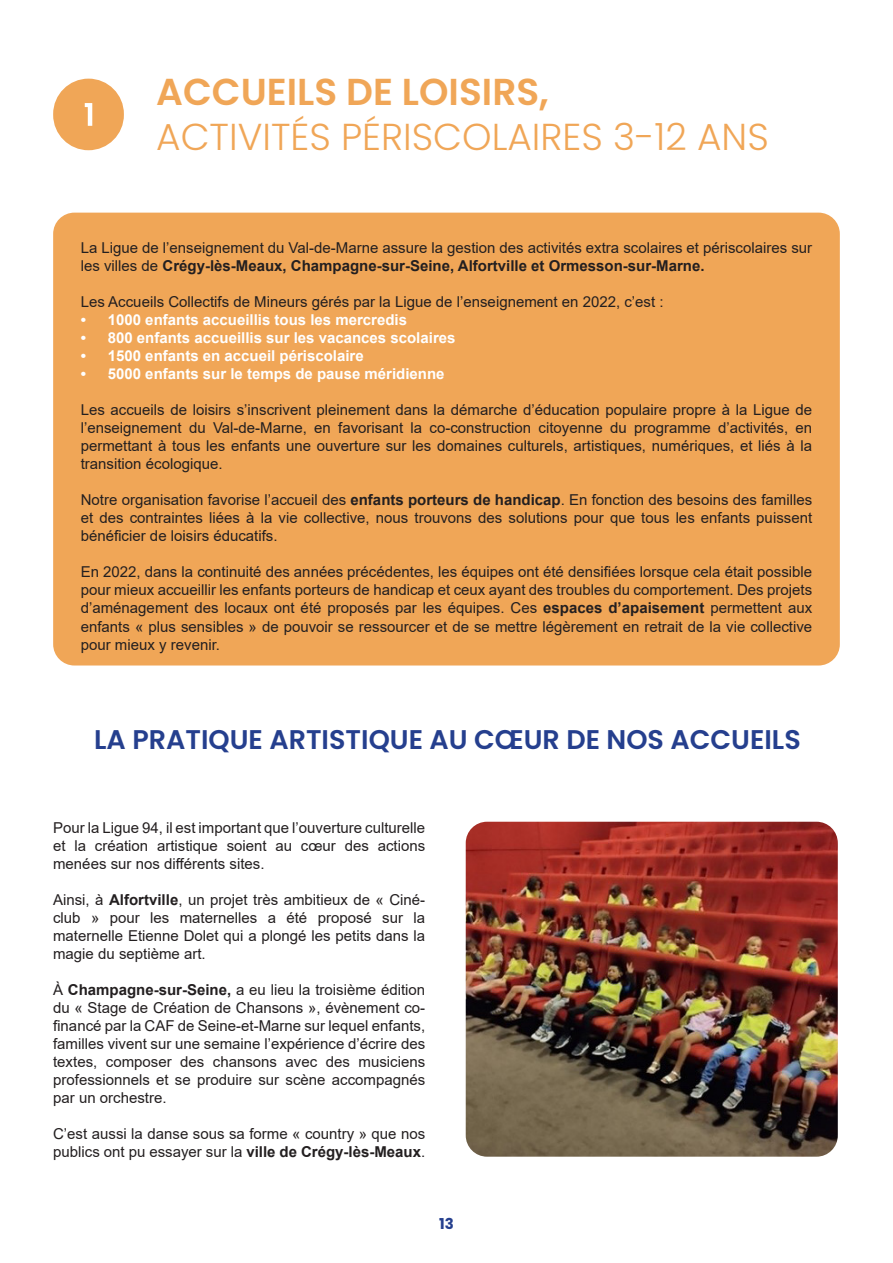
<style>
.page{position:relative;width:893px;height:1263px;background:#fff}
.page>*{position:absolute;margin:0;border:0;box-sizing:border-box;transform-origin:0 0}
.Titre_1{font:300 37.5px "Poppins";color:#f0a657}
.Titre_1-2{font:600 37.5px "Poppins";color:#f0a657}
.Titre_2{font:600 27px "Poppins";color:#253f8e}
.Titre_2-2{font:15px/18px "Arial";color:#231f20;text-align:justify}
.t1{font:700 15px "Arial";color:#fff}
.t2{font:700 15px "Poppins";color:#253f8e}
.s1{font-weight:700}
</style>
<div class="page">
<div style="left:53px;top:79px;width:71px;height:71px;background:#f0a657;border-radius:35px"></div>
<svg style="left:85px;top:103px;width:7px;height:23px"></svg>
<div style="left:53px;top:213px;width:787px;height:452px;background:#f0a657;border-radius:21px"></div>
<img style="left:466px;top:822px;width:372px;height:335px">
<p class="Titre_1-2" style="left:156px;top:70px;width:394px">ACCUEILS DE LOISIRS,</p>
<p class="Titre_1" style="left:156px;top:115px;width:614px">ACTIVITÉS PÉRISCOLAIRES 3-12 ANS</p>
<p class="Titre_2-2" style="left:81px;top:239px;width:733px">La Ligue de l’enseignement du Val-de-Marne assure la gestion des activités extra scolaires et périscolaires sur les villes de <span class="s1">Crégy-lès-Meaux, Champagne-sur-Seine, Alfortville et Ormesson-sur-Marne.</span></p>
<p class="Titre_2-2" style="left:81px;top:293px;width:584px">Les Accueils Collectifs de Mineurs gérés par la Ligue de l’enseignement en 2022, c’est :</p>
<p class="t1" style="left:81px;top:310px;width:328px">• 1000 enfants accueillis tous les mercredis</p>
<p class="t1" style="left:81px;top:328px;width:376px">• 800 enfants accueillis sur les vacances scolaires</p>
<p class="t1" style="left:81px;top:346px;width:284px">• 1500 enfants en accueil périscolaire</p>
<p class="t1" style="left:81px;top:364px;width:365px">• 5000 enfants sur le temps de pause méridienne</p>
<p class="Titre_2-2" style="left:81px;top:401px;width:733px">Les accueils de loisirs s’inscrivent pleinement dans la démarche d’éducation populaire propre à la Ligue de l’enseignement du Val-de-Marne, en favorisant la co-construction citoyenne du programme d’activités, en permettant à tous les enfants une ouverture sur les domaines culturels, artistiques, numériques, et liés à la transition écologique.</p>
<p class="Titre_2-2" style="left:81px;top:491px;width:733px">Notre organisation favorise l’accueil des <span class="s1">enfants porteurs de handicap</span>. En fonction des besoins des familles et des contraintes liées à la vie collective, nous trouvons des solutions pour que tous les enfants puissent bénéficier de loisirs éducatifs.</p>
<p class="Titre_2-2" style="left:81px;top:563px;width:733px">En 2022, dans la continuité des années précédentes, les équipes ont été densifiées lorsque cela était possible pour mieux accueillir les enfants porteurs de handicap et ceux ayant des troubles du comportement. Des projets d’aménagement des locaux ont été proposés par les équipes. Ces <span class="s1">espaces d’apaisement</span> permettent aux enfants « plus sensibles » de pouvoir se ressourcer et de se mettre légèrement en retrait de la vie collective pour mieux y revenir.</p>
<p class="Titre_2" style="left:94px;top:724px;width:708px">LA PRATIQUE ARTISTIQUE AU CŒUR DE NOS ACCUEILS</p>
<p class="Titre_2-2" style="left:53px;top:818px;width:374px">Pour la Ligue 94, il est important que l’ouverture culturelle et la création artistique soient au cœur des actions menées sur nos différents sites.</p>
<p class="Titre_2-2" style="left:53px;top:890px;width:374px">Ainsi, à <span class="s1">Alfortville</span>, un projet très ambitieux de « Ciné&shy;club » pour les maternelles a été proposé sur la maternelle Etienne Dolet qui a plongé les petits dans la magie du septième art.</p>
<p class="Titre_2-2" style="left:53px;top:980px;width:374px">À <span class="s1">Champagne-sur-Seine,</span> a eu lieu la troisième édition du « Stage de Création de Chansons », évènement co&shy;financé par la CAF de Seine-et-Marne sur lequel enfants, familles vivent sur une semaine l’expérience d’écrire des textes, composer des chansons avec des musiciens professionnels et se produire sur scène accompagnés par un orchestre.</p>
<p class="Titre_2-2" style="left:53px;top:1124px;width:374px">C’est aussi la danse sous sa forme « country » que nos publics ont pu essayer sur la <span class="s1">ville de Crégy-lès-Meaux</span>.</p>
<p class="t2" style="left:439px;top:1215px;width:16px">13</p>
</div>
